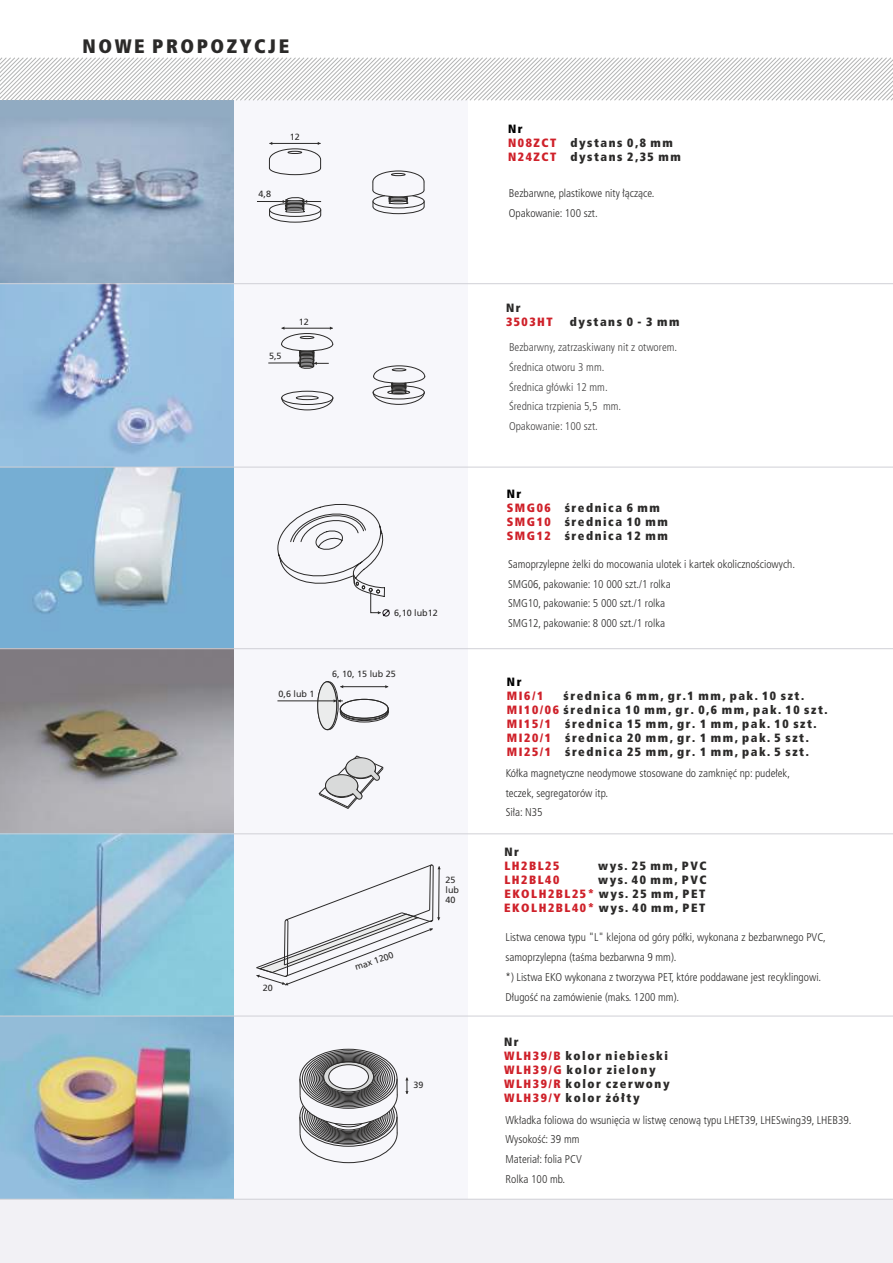
<style>
.page{position:relative;width:893px;height:1263px;background:#fff}
.page>*{position:absolute;margin:0;border:0;box-sizing:border-box;transform-origin:0 0}
.t1{font:900 condensed 19.5px "Frutiger CE";letter-spacing:.13em;color:#2b2a29}
.t2{font:900 condensed 12px/14px "Frutiger CE";letter-spacing:.13em;color:#2b2a29}
.t3{font:900 condensed 12px "Frutiger CE";letter-spacing:.13em;color:#cf212a}
.t4{font:900 condensed 12px "Frutiger CE";color:#000}
.t5{font:300 condensed 11.25px/19.6px "Frutiger CE";color:#2b2a29}
.t6{font:300 condensed 11.25px/19.6px "Frutiger CE";color:#434242}
.t7{font:9px/10.2px "Frutiger CE";color:#2b2a29}
.s1{color:#000}
.s2{color:#cf212a}
</style>
<div class="page">
<div style="left:234px;top:100px;width:234px;height:1099px;background:#f7f7fb"></div>
<img style="left:0;top:101px;width:234px;height:1098px">
<div style="left:0;top:1199px;width:893px;height:64px;background:#f2f1f5"></div>
<div style="left:318px;top:682px;width:19px;height:48px;background:#ebecec;border:1px solid #2b2a29;border-radius:50%"></div>
<svg style="left:319px;top:756px;width:64px;height:53px"></svg>
<svg style="left:300px;top:1061px;width:98px;height:102px"></svg>
<svg style="left:372px;top:171px;width:53px;height:43px"></svg>
<div style="left:281px;top:391px;width:52px;height:14px;border:1px solid #2b2a29;border-radius:50%"></div>
<svg style="left:281px;top:397px;width:52px;height:13px"></svg>
<div style="left:296px;top:396px;width:22px;height:4px;border:1px solid #2b2a29;border-radius:50%"></div>
<svg style="left:373px;top:365px;width:52px;height:40px"></svg>
<div style="left:392px;top:368px;width:14px;height:3px;border:1px solid #2b2a29;border-radius:50%"></div>
<svg style="left:269px;top:142px;width:52px;height:33px"></svg>
<svg style="left:257px;top:197px;width:64px;height:25px"></svg>
<hr style="left:268px;top:363px;width:33px;height:1px;background:#2b2a29">
<svg style="left:281px;top:327px;width:52px;height:42px"></svg>
<svg style="left:277px;top:504px;width:113px;height:112px"></svg>
<hr style="left:277px;top:701px;width:59px;height:1px;background:#2b2a29">
<svg style="left:326px;top:681px;width:63px;height:49px"></svg>
<svg style="left:256px;top:864px;width:185px;height:121px"></svg>
<svg style="left:405px;top:1077px;width:4px;height:17px"></svg>
<hr style="left:0;top:1199px;width:893px;height:1px;background:#d0d0d6">
<hr style="left:0;top:1016px;width:893px;height:1px;background:#d0d0d6">
<hr style="left:0;top:833px;width:893px;height:1px;background:#d0d0d6">
<hr style="left:0;top:467px;width:893px;height:1px;background:#d0d0d6">
<hr style="left:0;top:648px;width:893px;height:1px;background:#d0d0d6">
<hr style="left:0;top:283px;width:893px;height:1px;background:#d0d0d6">
<svg style="left:0;top:57px;width:893px;height:44px"></svg>
<h1 class="t1" style="left:83px;top:38px;width:208px">NOWE PROPOZYCJE</h1>
<p class="t7" style="left:290px;top:133px;width:12px">12</p>
<p class="t7" style="left:259px;top:190px;width:14px">4,8</p>
<p class="t7" style="left:269px;top:352px;width:14px">5,5</p>
<p class="t7" style="left:299px;top:317px;width:12px">12</p>
<p class="t7" style="left:394px;top:609px;width:45px">6,10 lub12</p>
<p class="t7" style="left:279px;top:689px;width:38px">0,6 lub 1</p>
<p class="t7" style="left:332px;top:669px;width:65px">6, 10, 15 lub 25</p>
<p class="t7" style="left:263px;top:983px;width:12px">20</p>
<p class="t7" style="left:354px;top:963px;width:42px;rotate:-18deg">max 1200</p>
<p class="t7" style="left:445px;top:875px;width:15px">25 lub<br>40</p>
<p class="t7" style="left:413px;top:1081px;width:12px">39</p>
<p class="t2" style="left:508px;top:123px;width:174px"><span class="s1">Nr<br></span><span class="s2">N08ZCT</span> dystans 0,8 mm<br><span class="s2">N24ZCT</span> dystans 2,35 mm</p>
<p class="t5" style="left:509px;top:184px;width:147px">Bezbarwne, plastikowe nity ³¹cz¹ce.<br>Opakowanie: 100 szt.</p>
<p class="t2" style="left:506px;top:302px;width:16px">Nr</p>
<p class="t3" style="left:506px;top:317px;width:48px">3503HT</p>
<p class="t2" style="left:570px;top:316px;width:111px">dystans 0 - 3 mm</p>
<p class="t6" style="left:509px;top:339px;width:170px">Bezbarwny, zatrzaskiwany nit z otworem.<br>Œrednica otworu 3 mm.<br>Œrednica g³ówki 12 mm.<br>Œrednica trzpienia 5,5 mm.<br>Opakowanie: 100 szt.</p>
<p class="t2" style="left:507px;top:488px;width:163px"><span class="s1">Nr<br></span><span class="s2">SMG06</span> œrednica 6 mm<br><span class="s2">SMG10</span> œrednica 10 mm<br><span class="s2">SMG12</span> œrednica 12 mm</p>
<p class="t5" style="left:508px;top:555px;width:289px">Samoprzylepne ¿elki do mocowania ulotek i kartek okolicznoœciowych.<br>SMG06, pakowanie: 10 000 szt./1 rolka<br>SMG10, pakowanie: 5 000 szt./1 rolka<br>SMG12, pakowanie: 8 000 szt./1 rolka</p>
<p class="t4" style="left:507px;top:677px;width:16px">Nr</p>
<p class="t3" style="left:507px;top:691px;width:38px">MI6/1</p>
<p class="t2" style="left:507px;top:690px;width:322px;text-indent:57px">œrednica 6 mm, gr.1 mm, pak. 10 szt.<br><span class="s2">MI10/06</span> œrednica 10 mm, gr. 0,6 mm, pak. 10 szt.<br><span class="s2">MI15/1</span> œrednica 15 mm, gr. 1 mm, pak. 10 szt.<br><span class="s2">MI20/1</span> œrednica 20 mm, gr. 1 mm, pak. 5 szt.<br><span class="s2">MI25/1</span> œrednica 25 mm, gr. 1 mm, pak. 5 szt.</p>
<p class="t5" style="left:506px;top:764px;width:286px">Kó³ka magnetyczne neodymowe stosowane do zamkniêæ np: pude³ek, teczek, segregatorów itp.<br>Si³a: N35</p>
<p class="t2" style="left:504px;top:846px;width:16px">Nr</p>
<p class="t3" style="left:504px;top:861px;width:56px">LH2BL25</p>
<p class="t2" style="left:598px;top:860px;width:110px">wys. 25 mm, PVC</p>
<p class="t3" style="left:504px;top:875px;width:56px">LH2BL40</p>
<p class="t2" style="left:504px;top:874px;width:204px;text-align:justify;text-indent:94px">wys. 40 mm, PVC <span class="s2">EKOLH2BL25*</span> wys. 25 mm, PET <span class="s2">EKOLH2BL40*</span> wys. 40 mm, PET</p>
<p class="t5" style="left:506px;top:929px;width:322px">Listwa cenowa typu "L" klejona od góry pó³ki, wykonana z bezbarwnego PVC, samoprzylepna (taœma bezbarwna 9 mm).<br>*) Listwa EKO wykonana z tworzywa PET, które poddawane jest recyklingowi.<br>D³ugoœæ na zamówienie (maks. 1200 mm).</p>
<p class="t2" style="left:504px;top:1036px;width:167px">Nr<br><span class="s2">WLH39/B</span> kolor niebieski<br><span class="s2">WLH39/G</span> kolor zielony<br><span class="s2">WLH39/R</span> kolor czerwony<br><span class="s2">WLH39/Y</span> kolor ¿ó³ty</p>
<p class="t5" style="left:506px;top:1111px;width:348px">Wk³adka foliowa do wsuniêcia w listwê cenow¹ typu LHET39, LHESwing39, LHEB39.<br>Wysokoœæ: 39 mm<br>Materia³: folia PCV<br>Rolka 100 mb.</p>
</div>
